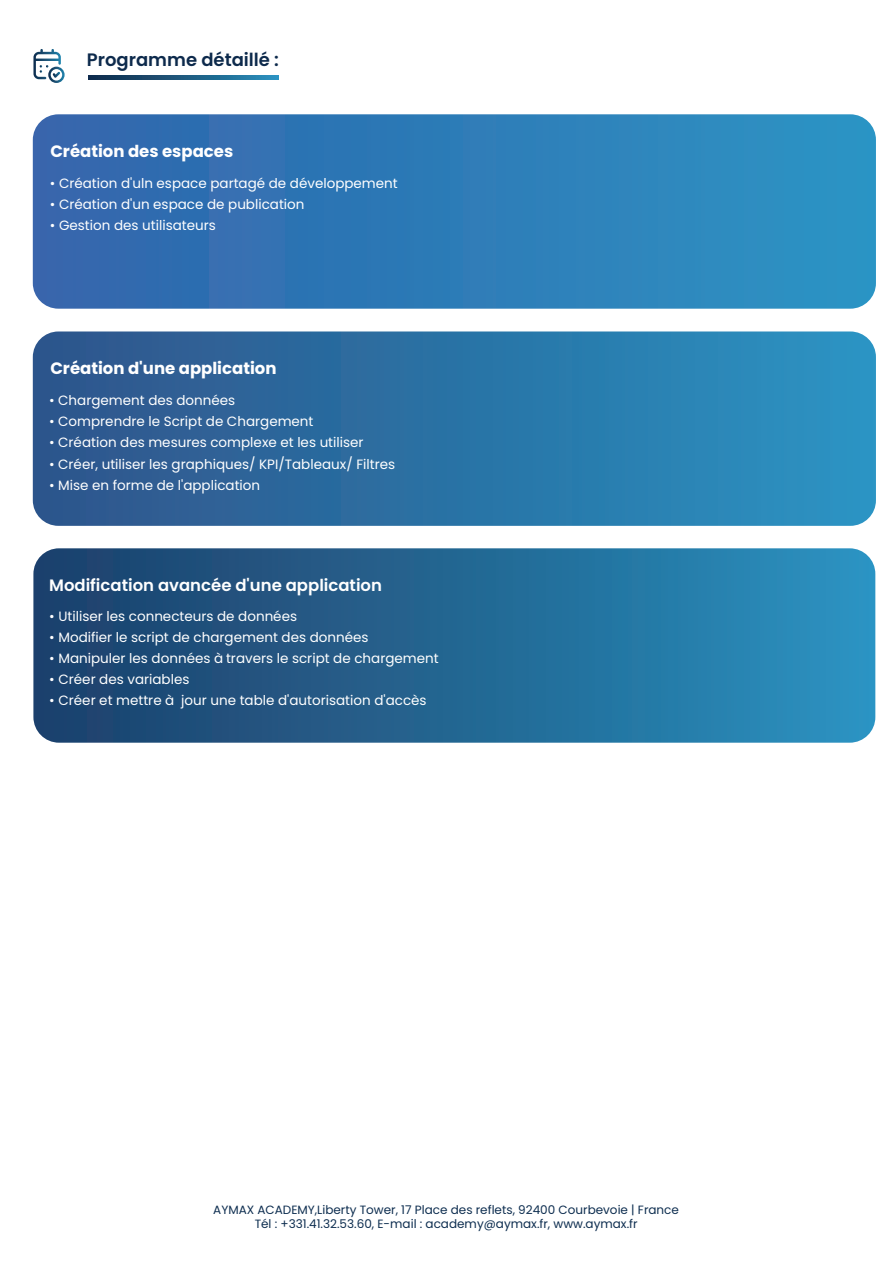
<style>
.page{position:relative;width:893px;height:1263px;background:#fff}
.page>*{position:absolute;margin:0;border:0;box-sizing:border-box;transform-origin:0 0}
.t1{font:600 18px "Poppins";color:#0d2a4c}
.t2{font:700 16.5px "Poppins";color:#fff}
.t3{font:600 16.5px "Poppins";color:#fff}
.t4{font:13.5px "Poppins";color:#fff}
.t5{font:12px/14.4px "Poppins";color:#0e2e50;text-align:center}
</style>
<div class="page">
<svg style="left:88px;top:76px;width:190px;height:4px"></svg>
<svg style="left:33px;top:49px;width:32px;height:34px"></svg>
<svg style="left:33px;top:114px;width:843px;height:195px;background:#307cb8"></svg>
<svg style="left:33px;top:548px;width:842px;height:195px;background:#256894"></svg>
<svg style="left:33px;top:331px;width:843px;height:195px;background:#2d74a6"></svg>
<h1 class="t1" style="left:87px;top:49px;width:194px">Programme détaillé :</h1>
<p class="t2" style="left:50px;top:141px;width:184px">Création des espaces</p>
<p class="t4" style="left:50px;top:175px;width:349px">• Création d'uln espace partagé de développement</p>
<p class="t4" style="left:50px;top:196px;width:256px">• Création d'un espace de publication</p>
<p class="t4" style="left:50px;top:217px;width:168px">• Gestion des utilisateurs</p>
<p class="t2" style="left:50px;top:359px;width:228px">Création d'une application</p>
<p class="t4" style="left:49px;top:393px;width:188px">• Chargement des données</p>
<p class="t4" style="left:49px;top:414px;width:266px">• Comprendre le Script de Chargement</p>
<p class="t4" style="left:49px;top:435px;width:316px">• Création des mesures complexe et les utiliser</p>
<p class="t4" style="left:49px;top:456px;width:348px">• Créer, utiliser les graphiques/ KPI/Tableaux/ Filtres</p>
<p class="t4" style="left:49px;top:477px;width:213px">• Mise en forme de l'application</p>
<p class="t3" style="left:49px;top:575px;width:334px">Modification avancée d'une application</p>
<p class="t4" style="left:49px;top:609px;width:249px">• Utiliser les connecteurs de données</p>
<p class="t4" style="left:49px;top:630px;width:321px">• Modifier le script de chargement des données</p>
<p class="t4" style="left:49px;top:651px;width:391px">• Manipuler les données à travers le script de chargement</p>
<p class="t4" style="left:49px;top:672px;width:142px">• Créer des variables</p>
<p class="t4" style="left:49px;top:693px;width:379px">• Créer et mettre à jour une table d'autorisation d'accès</p>
<p class="t5" style="left:213px;top:1202px;width:467px">AYMAX ACADEMY,Liberty Tower, 17 Place des reflets, 92400 Courbevoie | France<br>Tél : +331.41.32.53.60, E-mail : academy@aymax.fr, www.aymax.fr</p>
</div>
